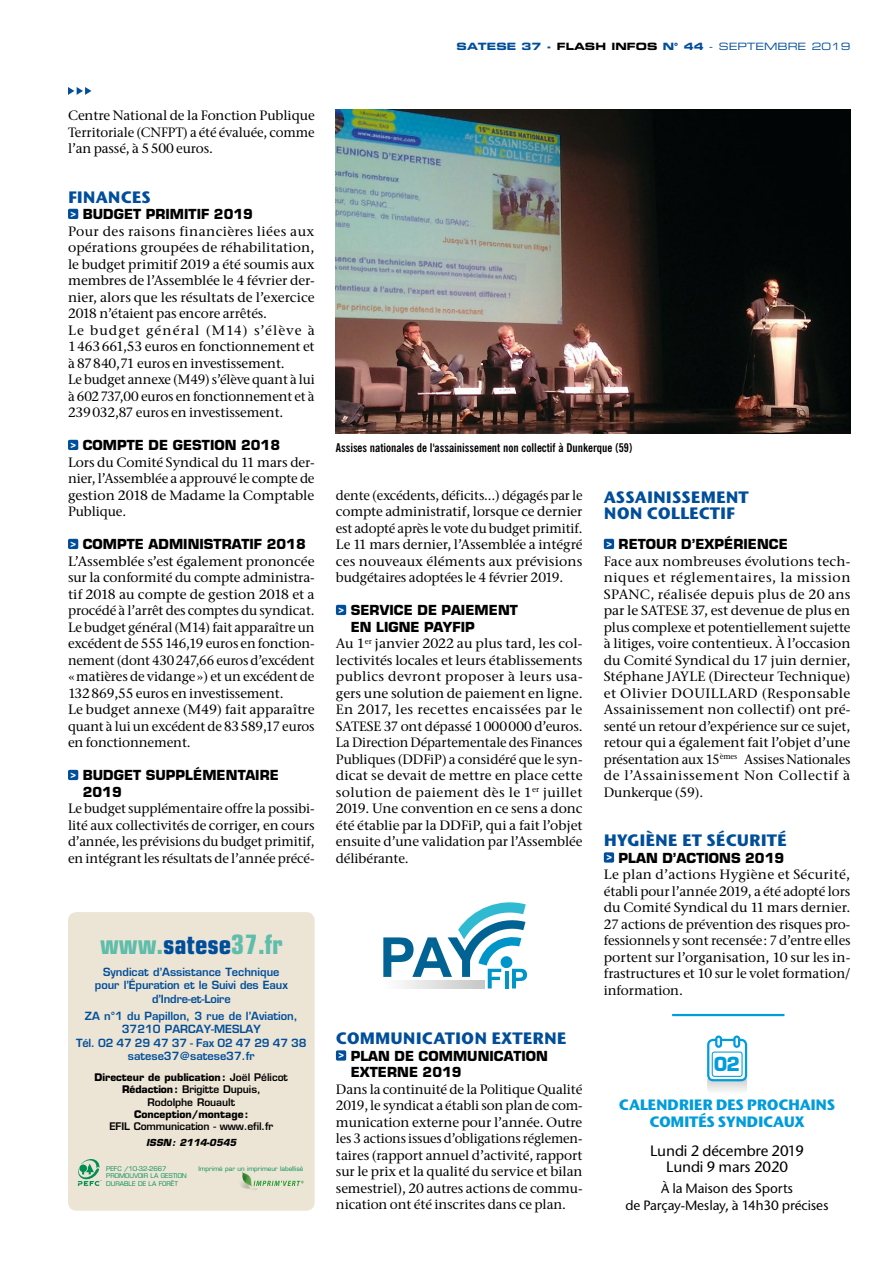
<style>
.page{position:relative;width:893px;height:1263px;background:#fff}
.page>*{position:absolute;margin:0;border:0;box-sizing:border-box;transform-origin:0 0}
.t1{font:700 condensed 26.85px "Eurostile LT Std";color:#5fbdab}
.t2{font:700 18.9px "Eurostile LT Std";color:#009cdc}
.t3{font:700 16.5px/16.5px "Stone Sans ITC Std";color:#004e9a}
.t4{font:700 15px/16.5px "Stone Sans ITC Std";letter-spacing:-.03em;color:#009cdc;text-align:center}
.t5{font:500 15px/16.5px "Stone Sans ITC Std";letter-spacing:-.01em;color:#000;text-align:center}
.t6{font:500 13.5px/16.5px "Stone Ser ITC Std";letter-spacing:-.01em;color:#000;text-align:justify}
.t7{font:700 13.5px/16.5px "Eurostile LT Std";letter-spacing:.005em;color:#000}
.t8{font:500 13.5px/16.5px "Stone Sans ITC Std";letter-spacing:-.01em;color:#000;text-align:center}
.t9{font:700 condensed 12px "News Gothic BT";color:#000}
.t10{font:600 10.95px/13.2px "Eurostile LT Std";color:#004e9a;text-align:center}
.t11{font:600 10.2px/12.3px "Eurostile LT Std";letter-spacing:-.005em;color:#000;text-align:center}
.t12{font:700 10.2px "Eurostile LT Std";color:#000}
.t13{font:10.05px "Eurostile LT Std Ex 2";color:#004e9a}
.t14{font:italic 700 9.45px "Eurostile LT Std";color:#000}
.t15{font:6.3px/7.5px "Eurostile LT Std";color:#008e53}
.s1{font-family:"Eurostile LT Std Bold Ex 2"}
.s2{font-family:"Eurostile LT Std Bold Ex 2";color:#000}
.s3{color:#004e9a}
.s4{font-weight:700}
</style>
<div class="page">
<svg style="left:707px;top:1035px;width:40px;height:56px"></svg>
<hr style="left:672px;top:1014px;width:113px;height:2px;background:#009cdc">
<div style="left:68px;top:912px;width:247px;height:299px;background:#ece4d5;border-radius:9px"></div>
<svg style="left:78px;top:1159px;width:24px;height:27px"></svg>
<img style="left:240px;top:1171px;width:17px;height:19px">
<img style="left:253px;top:1180px;width:51px;height:6px">
<svg style="left:68px;top:87px;width:23px;height:8px"></svg>
<div style="left:68px;top:209px;width:10px;height:10px;background:#004e9a;border-radius:2px"></div>
<div style="left:68px;top:440px;width:10px;height:10px;background:#004e9a;border-radius:2px"></div>
<div style="left:68px;top:539px;width:10px;height:10px;background:#004e9a;border-radius:2px"></div>
<div style="left:68px;top:770px;width:10px;height:10px;background:#004e9a;border-radius:2px"></div>
<div style="left:336px;top:605px;width:10px;height:10px;background:#004e9a;border-radius:2px"></div>
<div style="left:336px;top:1050px;width:10px;height:10px;background:#004e9a;border-radius:2px"></div>
<div style="left:604px;top:539px;width:10px;height:10px;background:#004e9a;border-radius:2px"></div>
<div style="left:604px;top:852px;width:10px;height:10px;background:#004e9a;border-radius:2px"></div>
<img style="left:336px;top:109px;width:514px;height:325px">
<svg style="left:383px;top:902px;width:144px;height:86px"></svg>
<svg style="left:383px;top:981px;width:101px;height:7px"></svg>
<p class="t13" style="left:457px;top:40px;width:395px"><span class="s1">SATESE 37 -</span> <span class="s2">FLASH INFOS</span> <span class="s1">N° 44</span> - SEPTEMBRE 2019</p>
<p class="t6" style="left:68px;top:107px;width:248px">Centre National de la Fonction Publique Territoriale (CNFPT) a été évaluée, comme l’an passé, à 5 500 euros.</p>
<p class="t3" style="left:68px;top:188px;width:85px">FINANCES</p>
<p class="t7" style="left:71px;top:206px;width:184px"><sup>&gt;</sup> BUDGET PRIMITIF 2019</p>
<p class="t6" style="left:68px;top:222px;width:248px;text-align:left">Pour des raisons financières liées aux opérations groupées de réhabilitation, le budget primitif 2019 a été soumis aux membres de l’Assemblée le 4 février der&shy;nier, alors que les résultats de l’exercice 2018 n’étaient pas encore arrêtés.<br>Le budget général (M14) s’élève à 1 463 661,53 euros en fonctionnement et à 87 840,71 euros en investissement.<br>Le budget annexe (M49) s’élève quant à lui à 602 737,00 euros en fonctionnement et à 239 032,87 euros en investissement.</p>
<p class="t7" style="left:71px;top:437px;width:211px"><sup>&gt;</sup> COMPTE DE GESTION 2018</p>
<p class="t6" style="left:68px;top:453px;width:248px">Lors du Comité Syndical du 11 mars der&shy;nier, l’Assemblée a approuvé le compte de gestion 2018 de Madame la Comptable Publique.</p>
<p class="t7" style="left:71px;top:536px;width:237px"><sup>&gt;</sup> COMPTE ADMINISTRATIF 2018</p>
<p class="t6" style="left:68px;top:552px;width:248px;text-align:left">L’Assemblée s’est également prononcée sur la conformité du compte administra&shy;tif 2018 au compte de gestion 2018 et a procédé à l’arrêt des comptes du syndicat.<br>Le budget général (M14) fait apparaître un excédent de 555 146,19 euros en fonction&shy;nement (dont 430 247,66 euros d’excédent « matières de vidange ») et un excédent de 132 869,55 euros en investissement.<br>Le budget annexe (M49) fait apparaître quant à lui un excédent de 83 589,17 euros en fonctionnement.</p>
<p class="t7" style="left:83px;top:767px;width:198px;text-indent:-12px"><sup>&gt;</sup> BUDGET SUPPLÉMENTAIRE<br>2019</p>
<p class="t6" style="left:68px;top:800px;width:248px">Le budget supplémentaire offre la possibi&shy;lité aux collectivités de corriger, en cours d’année, les prévisions du budget primitif, en intégrant les résultats de l’année précé-</p>
<h1 class="t1" style="left:100px;top:928px;width:184px">www.<span class="s3">satese</span>37.fr</h1>
<p class="t10" style="left:95px;top:965px;width:195px">Syndicat d’Assistance Technique pour l’Épuration et le Suivi des Eaux d’Indre-et-Loire</p>
<p class="t10" style="left:76px;top:1009px;width:232px">ZA n°1 du Papillon, 3 rue de l’Aviation,<br>37210 PARCAY-MESLAY<br>Tél. 02 47 29 47 37 - Fax 02 47 29 47 38 satese37@satese37.fr</p>
<p class="t11" style="left:95px;top:1071px;width:195px"><span class="s4">Directeur de publication :</span> Joël Pélicot<br><span class="s4">Rédaction :</span> Brigitte Dupuis,<br>Rodolphe Rouault</p>
<p class="t12" style="left:134px;top:1108px;width:116px">Conception/montage :</p>
<p class="t11" style="left:109px;top:1120px;width:165px">EFIL Communication - www.efil.fr</p>
<p class="t14" style="left:146px;top:1137px;width:92px">ISSN : 2114-0545</p>
<p class="t15" style="left:106px;top:1165px;width:82px">PEFC /10-32-2667<br>PROMOUVOIR LA GESTION<br>DURABLE DE LA FORÊT</p>
<p class="t15" style="left:198px;top:1165px;width:106px">Imprimé par un imprimeur labellisé</p>
<p class="t9" style="left:336px;top:440px;width:298px">Assises nationales de l'assainissement non collectif à Dunkerque (59)</p>
<p class="t6" style="left:336px;top:486px;width:248px">dente (excédents, déficits…) dégagés par le compte administratif, lorsque ce dernier est adopté après le vote du budget primitif.<br>Le 11 mars dernier, l’Assemblée a intégré ces nouveaux éléments aux prévisions budgétaires adoptées le 4 février 2019.</p>
<p class="t7" style="left:351px;top:602px;width:169px;text-indent:-12px"><sup>&gt;</sup> SERVICE DE PAIEMENT<br>EN LIGNE PAYFIP</p>
<p class="t6" style="left:336px;top:635px;width:248px">Au 1<sup>er</sup> janvier 2022 au plus tard, les col&shy;lectivités locales et leurs établissements publics devront proposer à leurs usa&shy;gers une solution de paiement en ligne.<br>En 2017, les recettes encaissées par le SATESE 37 ont dépassé 1 000 000 d’euros.<br>La Direction Départementale des Finances Publiques (DDFiP) a considéré que le syn&shy;dicat se devait de mettre en place cette solution de paiement dès le 1<sup>er</sup> juillet 2019. Une convention en ce sens a donc été établie par la DDFiP, qui a fait l’objet ensuite d’une validation par l’Assemblée délibérante.</p>
<p class="t3" style="left:336px;top:1030px;width:232px">COMMUNICATION EXTERNE</p>
<p class="t7" style="left:351px;top:1047px;width:199px;text-indent:-12px"><sup>&gt;</sup> PLAN DE COMMUNICATION<br>EXTERNE 2019</p>
<p class="t6" style="left:336px;top:1080px;width:248px">Dans la continuité de la Politique Qualité 2019, le syndicat a établi son plan de com&shy;munication externe pour l’année. Outre les 3 actions issues d’obligations réglemen&shy;taires (rapport annuel d’activité, rapport sur le prix et la qualité du service et bilan semestriel), 20 autres actions de commu&shy;nication ont été inscrites dans ce plan.</p>
<p class="t3" style="left:604px;top:488px;width:147px">ASSAINISSEMENT<br>NON COLLECTIF</p>
<p class="t7" style="left:606px;top:536px;width:183px"><sup>&gt;</sup> RETOUR D’EXPÉRIENCE</p>
<p class="t6" style="left:604px;top:552px;width:248px">Face aux nombreuses évolutions tech&shy;niques et réglementaires, la mission SPANC, réalisée depuis plus de 20 ans par le SATESE 37, est devenue de plus en plus complexe et potentiellement sujette à litiges, voire contentieux. À l’occasion du Comité Syndical du 17 juin dernier, Stéphane JAYLE (Directeur Technique) et Olivier DOUILLARD (Responsable Assainissement non collectif) ont pré&shy;senté un retour d’expérience sur ce sujet, retour qui a également fait l’objet d’une présentation aux 15<sup>èmes</sup> Assises Nationales de l’Assainissement Non Collectif à Dunkerque (59).</p>
<p class="t3" style="left:604px;top:832px;width:185px">HYGIÈNE ET SÉCURITÉ</p>
<p class="t7" style="left:606px;top:849px;width:179px"><sup>&gt;</sup> PLAN D’ACTIONS 2019</p>
<p class="t6" style="left:604px;top:866px;width:248px">Le plan d’actions Hygiène et Sécurité, établi pour l’année 2019, a été adopté lors du Comité Syndical du 11 mars dernier.<br>27 actions de prévention des risques pro&shy;fessionnels y sont recensée : 7 d’entre elles portent sur l’organisation, 10 sur les in&shy;frastructures et 10 sur le volet formation/ information.</p>
<h2 class="t2" style="left:714px;top:1053px;width:28px">02</h2>
<p class="t4" style="left:619px;top:1096px;width:218px">CALENDRIER DES PROCHAINS<br>COMITÉS SYNDICAUX</p>
<p class="t5" style="left:650px;top:1142px;width:155px">Lundi 2 décembre 2019<br>Lundi 9 mars 2020</p>
<p class="t8" style="left:626px;top:1180px;width:205px">À la Maison des Sports<br>de Parçay-Meslay, à 14h30 précises</p>
</div>
